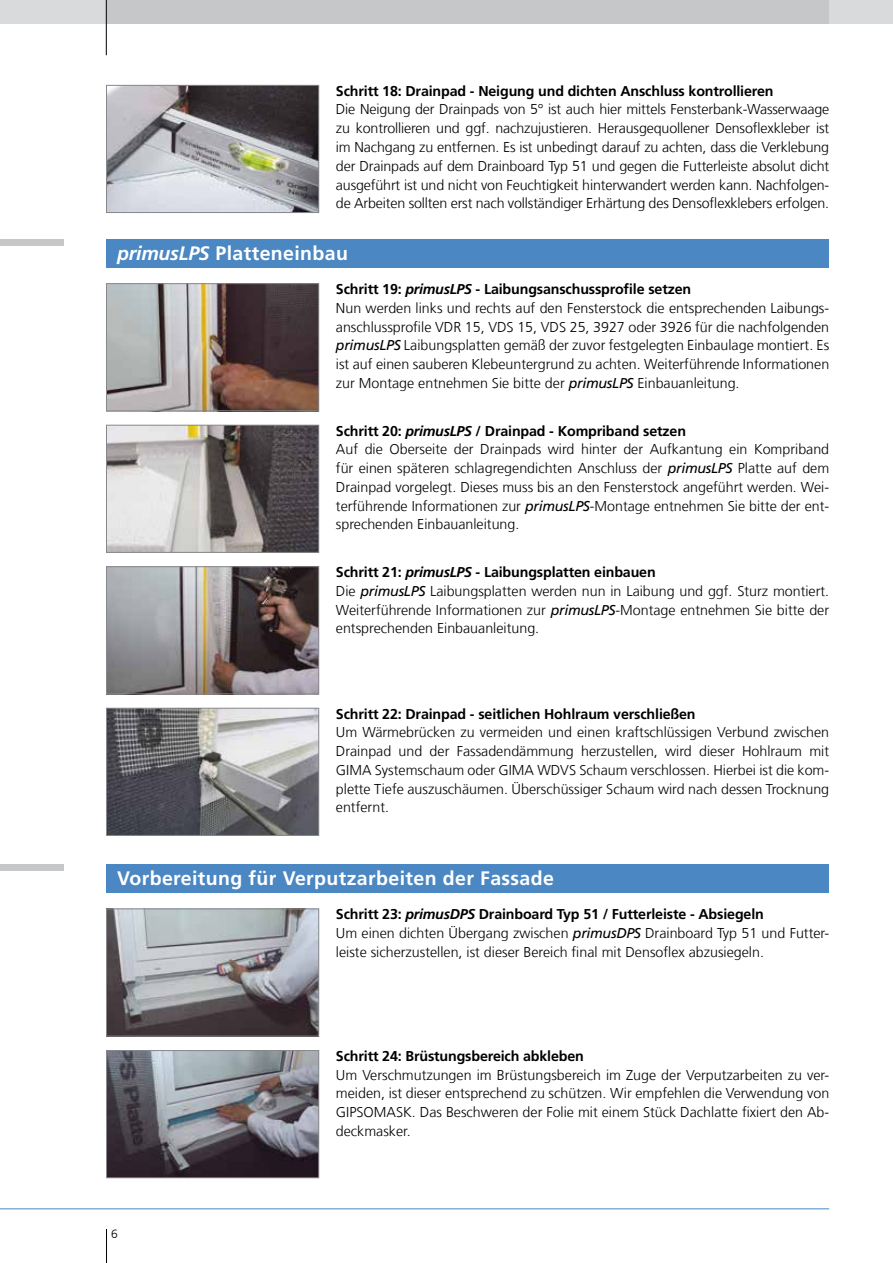
<style>
.page{position:relative;width:893px;height:1263px;background:#fff}
.page>*{position:absolute;margin:0;border:0;box-sizing:border-box;transform-origin:0 0}
.t1{font:700 19.5px "Frutiger LT Com";letter-spacing:.02em;color:#fff}
.t2{font:300 14.25px/18.8px "Frutiger LT Com";color:#000}
.t3{font:700 14.25px "Frutiger LT Com";letter-spacing:-.01em;color:#000}
.t4{font:300 12px "Frutiger LT Com";color:#000}
.s1{font-style:italic}
.s2{font-weight:700}
.s3{font-weight:700;font-style:italic}
.s4{font-weight:400;font-style:italic}
</style>
<div class="page">
<hr style="left:0;top:1208px;width:829px;height:1px;background:#4b87c2">
<hr style="left:106px;top:1229px;width:1px;height:34px;background:#000">
<div style="left:0;top:0;width:893px;height:23px;background:#d9dadb"></div>
<div style="left:106px;top:0;width:723px;height:23px;background:#c6c7c8"></div>
<hr style="left:106px;top:0;width:1px;height:55px;background:#000">
<img style="left:108px;top:911px;width:209px;height:123px">
<div style="left:106px;top:909px;width:213px;height:127px;border:1px solid #87888a"></div>
<div style="left:106px;top:864px;width:723px;height:28px;background:#4b87c2"></div>
<div style="left:0;top:864px;width:64px;height:7px;background:#c6c7c8"></div>
<img style="left:108px;top:710px;width:209px;height:124px">
<div style="left:106px;top:708px;width:213px;height:128px;border:1px solid #87888a"></div>
<img style="left:108px;top:568px;width:209px;height:124px">
<div style="left:106px;top:566px;width:213px;height:128px;border:1px solid #87888a"></div>
<img style="left:108px;top:285px;width:209px;height:124px">
<div style="left:106px;top:283px;width:213px;height:128px;border:1px solid #87888a"></div>
<img style="left:108px;top:427px;width:209px;height:124px">
<div style="left:106px;top:425px;width:213px;height:128px;border:1px solid #87888a"></div>
<div style="left:106px;top:239px;width:723px;height:28px;background:#4b87c2"></div>
<div style="left:0;top:239px;width:64px;height:7px;background:#c6c7c8"></div>
<img style="left:108px;top:87px;width:209px;height:124px">
<div style="left:106px;top:85px;width:213px;height:128px;border:1px solid #87888a"></div>
<img style="left:108px;top:1052px;width:209px;height:124px">
<div style="left:106px;top:1050px;width:213px;height:128px;border:1px solid #87888a"></div>
<p class="t3" style="left:336px;top:82px;width:439px">Schritt 18: Drainpad - Neigung und dichten Anschluss kontrollieren</p>
<p class="t2" style="left:336px;top:100px;width:495px;text-align:justify">Die Neigung der Drainpads von 5° ist auch hier mittels Fensterbank-Wasserwaage zu kontrollieren und ggf. nachzujustieren. Herausgequollener Densoflexkleber ist im Nachgang zu entfernen. Es ist unbedingt darauf zu achten, dass die Verklebung der Drainpads auf dem Drainboard Typ 51 und gegen die Futterleiste absolut dicht ausgeführt ist und nicht von Feuchtigkeit hinterwandert werden kann. Nachfolgen&shy;de Arbeiten sollten erst nach vollständiger Erhärtung des Densoflexklebers erfolgen.</p>
<h1 class="t1" style="left:117px;top:241px;width:232px"><span class="s1">primusLPS</span> Platteneinbau</h1>
<p class="t2" style="left:336px;top:280px;width:495px"><span class="s2">Schritt 19:</span> <span class="s3">primusLPS</span> <span class="s2">- Laibungsanschussprofile setzen<br></span>Nun werden links und rechts auf den Fensterstock die entsprechenden Laibungs&shy;anschlussprofile VDR 15, VDS 15, VDS 25, 3927 oder 3926 für die nachfolgenden <span class="s4">primusLPS</span> Laibungsplatten gemäß der zuvor festgelegten Einbaulage montiert. Es ist auf einen sauberen Klebeuntergrund zu achten. Weiterführende Informationen zur Montage entnehmen Sie bitte der <span class="s4">primusLPS</span> Einbauanleitung.</p>
<p class="t2" style="left:336px;top:421px;width:495px"><span class="s2">Schritt 20:</span> <span class="s3">primusLPS</span> <span class="s2">/ Drainpad - Kompriband setzen<br></span>Auf die Oberseite der Drainpads wird hinter der Aufkantung ein Kompriband für einen späteren schlagregendichten Anschluss der <span class="s4">primusLPS</span> Platte auf dem Drainpad vorgelegt. Dieses muss bis an den Fensterstock angeführt werden. Wei&shy;terführende Informationen zur <span class="s4">primusLPS</span>-Montage entnehmen Sie bitte der ent&shy;sprechenden Einbauanleitung.</p>
<p class="t2" style="left:336px;top:563px;width:495px"><span class="s2">Schritt 21:</span> <span class="s3">primusLPS</span> <span class="s2">- Laibungsplatten einbauen<br></span>Die <span class="s4">primusLPS</span> Laibungsplatten werden nun in Laibung und ggf. Sturz montiert.<br>Weiterführende Informationen zur <span class="s4">primusLPS</span>-Montage entnehmen Sie bitte der entsprechenden Einbauanleitung.</p>
<p class="t3" style="left:336px;top:705px;width:361px">Schritt 22: Drainpad - seitlichen Hohlraum verschließen</p>
<p class="t2" style="left:336px;top:723px;width:495px;text-align:justify">Um Wärmebrücken zu vermeiden und einen kraftschlüssigen Verbund zwischen Drainpad und der Fassadendämmung herzustellen, wird dieser Hohlraum mit GIMA Systemschaum oder GIMA WDVS Schaum verschlossen. Hierbei ist die kom&shy;plette Tiefe auszuschäumen. Überschüssiger Schaum wird nach dessen Trocknung entfernt.</p>
<h1 class="t1" style="left:117px;top:866px;width:438px">Vorbereitung für Verputzarbeiten der Fassade</h1>
<p class="t2" style="left:336px;top:905px;width:495px"><span class="s2">Schritt 23:</span> <span class="s3">primusDPS</span> <span class="s2">Drainboard Typ 51 / Futterleiste - Absiegeln<br></span>Um einen dichten Übergang zwischen <span class="s4">primusDPS</span> Drainboard Typ 51 und Futter&shy;leiste sicherzustellen, ist dieser Bereich final mit Densoflex abzusiegeln.</p>
<p class="t4" style="left:111px;top:1227px;width:8px">6</p>
<p class="t3" style="left:336px;top:1047px;width:249px">Schritt 24: Brüstungsbereich abkleben</p>
<p class="t2" style="left:336px;top:1065px;width:495px;text-align:justify">Um Verschmutzungen im Brüstungsbereich im Zuge der Verputzarbeiten zu ver&shy;meiden, ist dieser entsprechend zu schützen. Wir empfehlen die Verwendung von GIPSOMASK. Das Beschweren der Folie mit einem Stück Dachlatte fixiert den Ab&shy;deckmasker.</p>
</div>
